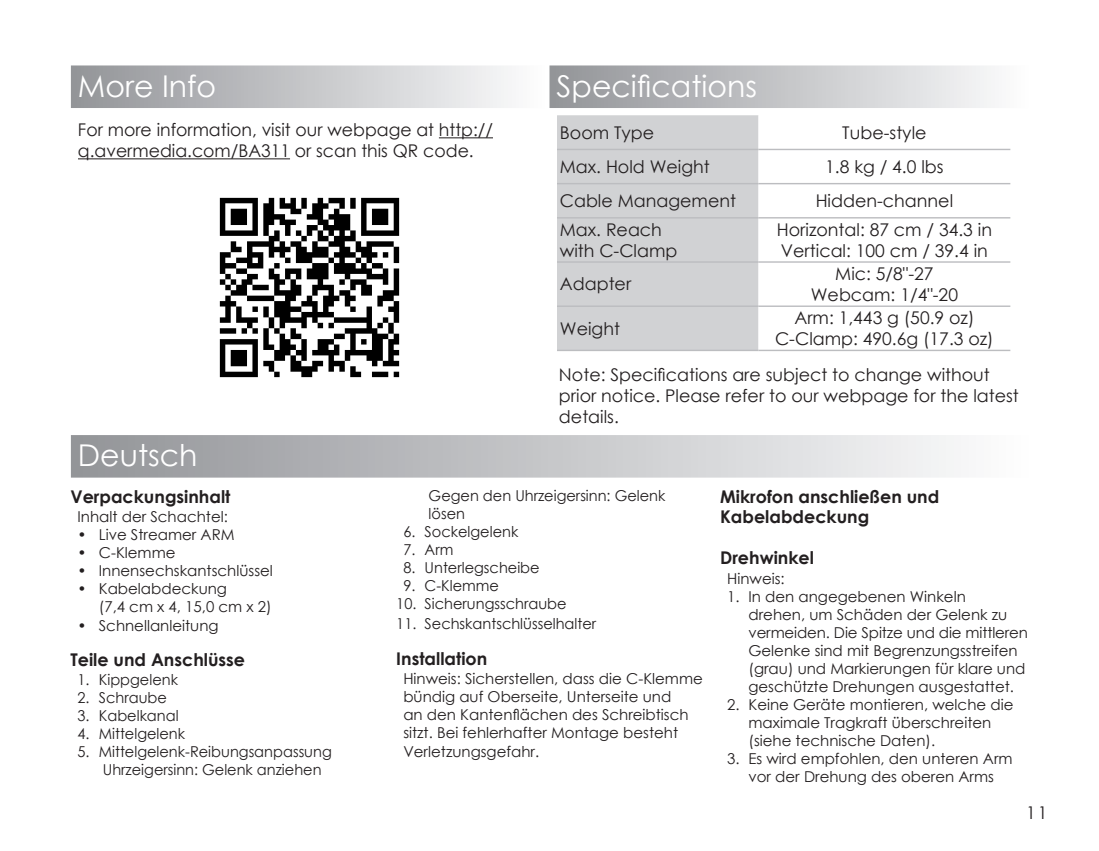
<style>
.page{position:relative;width:1099px;height:851px;background:#fff}
.page>*{position:absolute;margin:0;border:0;box-sizing:border-box;transform-origin:0 0}
.Heading_1{font:30px "Century Gothic";color:#fff}
.t1{font:17.5px/21px "Century Gothic";color:#231f20}
.Multi_Heading_1{font:700 17.5px/20px "Century Gothic";color:#231f20}
.Multi_List{font:15px/18px "Century Gothic";color:#231f20}
</style>
<div class="page">
<div style="left:549px;top:65px;width:479px;height:43px;background:linear-gradient(to right,#929397,#fcfcfd)"></div>
<div style="left:557px;top:115px;width:201px;height:234px;background:#d1d2d4"></div>
<svg style="left:758px;top:115px;width:252px;height:234px"></svg>
<hr style="left:557px;top:149px;width:201px;height:1px;background:#bcbdc0">
<hr style="left:758px;top:149px;width:252px;height:1px;background:#bcbdc0">
<hr style="left:557px;top:183px;width:201px;height:1px;background:#bcbdc0">
<hr style="left:758px;top:183px;width:252px;height:1px;background:#bcbdc0">
<hr style="left:557px;top:217px;width:201px;height:1px;background:#bcbdc0">
<hr style="left:758px;top:217px;width:252px;height:1px;background:#bcbdc0">
<hr style="left:557px;top:261px;width:201px;height:2px;background:#bcbdc0">
<hr style="left:758px;top:261px;width:252px;height:2px;background:#bcbdc0">
<hr style="left:557px;top:305px;width:201px;height:2px;background:#bcbdc0">
<hr style="left:758px;top:305px;width:252px;height:2px;background:#bcbdc0">
<hr style="left:557px;top:349px;width:201px;height:2px;background:#bcbdc0">
<hr style="left:758px;top:349px;width:252px;height:2px;background:#bcbdc0">
<div style="left:71px;top:65px;width:473px;height:43px;background:linear-gradient(to right,#929398,#fbfcfc)"></div>
<hr style="left:439px;top:137px;width:54px;height:1px;background:#231f20">
<hr style="left:78px;top:158px;width:212px;height:1px;background:#231f20">
<img style="left:219px;top:197px;width:181px;height:181px">
<div style="left:71px;top:435px;width:957px;height:42px;background:linear-gradient(to right,#929398,#fcfcfd)"></div>
<p class="Heading_1" style="left:78px;top:65px;width:140px">More Info</p>
<p class="t1" style="left:78px;top:119px;width:416px">For more information, visit our webpage at http:// q.avermedia.com/BA311 or scan this QR code.</p>
<p class="Heading_1" style="left:78px;top:434px;width:121px">Deutsch</p>
<p class="Heading_1" style="left:556px;top:65px;width:202px">Specifications</p>
<p class="t1" style="left:560px;top:121px;width:96px">Boom Type</p>
<p class="t1" style="left:842px;top:121px;width:86px">Tube-style</p>
<p class="t1" style="left:560px;top:156px;width:151px">Max. Hold Weight</p>
<p class="t1" style="left:825px;top:156px;width:120px">1.8 kg / 4.0 lbs</p>
<p class="t1" style="left:560px;top:190px;width:178px">Cable Management</p>
<p class="t1" style="left:815px;top:190px;width:139px">Hidden-channel</p>
<p class="t1" style="left:560px;top:218px;width:119px">Max. Reach with C-Clamp</p>
<p class="t1" style="left:776px;top:218px;width:217px">Horizontal: 87 cm / 34.3 in<br>Vertical: 100 cm / 39.4 in</p>
<p class="t1" style="left:560px;top:273px;width:73px">Adapter</p>
<p class="t1" style="left:810px;top:263px;width:149px;text-align:center">Mic: 5/8"-27<br>Webcam: 1/4"-20</p>
<p class="t1" style="left:560px;top:317px;width:62px">Weight</p>
<p class="t1" style="left:775px;top:307px;width:220px;text-align:center">Arm: 1,443 g (50.9 oz)<br>C-Clamp: 490.6g (17.3 oz)</p>
<p class="t1" style="left:559px;top:363px;width:461px">Note: Specifications are subject to change without prior notice. Please refer to our webpage for the latest details.</p>
<p class="Multi_Heading_1" style="left:70px;top:486px;width:161px">Verpackungsinhalt</p>
<p class="Multi_List" style="left:78px;top:507px;width:152px">Inhalt der Schachtel:</p>
<p class="Multi_List" style="left:78px;top:525px;width:158px">• Live Streamer ARM</p>
<p class="Multi_List" style="left:78px;top:543px;width:99px">• C-Klemme</p>
<p class="Multi_List" style="left:78px;top:561px;width:197px">• Innensechskantschlüssel</p>
<p class="Multi_List" style="left:99px;top:579px;width:174px;text-indent:-21px">• Kabelabdeckung<br>(7,4 cm x 4, 15,0 cm x 2)</p>
<p class="Multi_List" style="left:78px;top:616px;width:143px">• Schnellanleitung</p>
<p class="Multi_Heading_1" style="left:70px;top:649px;width:176px">Teile und Anschlüsse</p>
<p class="Multi_List" style="left:78px;top:670px;width:102px">1. Kippgelenk</p>
<p class="Multi_List" style="left:78px;top:688px;width:91px">2. Schraube</p>
<p class="Multi_List" style="left:78px;top:706px;width:103px">3. Kabelkanal</p>
<p class="Multi_List" style="left:78px;top:724px;width:109px">4. Mittelgelenk</p>
<p class="Multi_List" style="left:78px;top:742px;width:256px">5. Mittelgelenk-Reibungsanpassung</p>
<p class="Multi_List" style="left:103px;top:760px;width:220px">Uhrzeigersinn: Gelenk anziehen</p>
<p class="Multi_List" style="left:428px;top:486px;width:238px">Gegen den Uhrzeigersinn: Gelenk lösen</p>
<p class="Multi_List" style="left:403px;top:522px;width:116px">6. Sockelgelenk</p>
<p class="Multi_List" style="left:403px;top:540px;width:52px">7. Arm</p>
<p class="Multi_List" style="left:403px;top:558px;width:138px">8. Unterlegscheibe</p>
<p class="Multi_List" style="left:403px;top:576px;width:97px">9. C-Klemme</p>
<p class="Multi_List" style="left:396px;top:594px;width:172px">10. Sicherungsschraube</p>
<p class="Multi_List" style="left:396px;top:613px;width:201px">11. Sechskantschlüsselhalter</p>
<p class="Multi_Heading_1" style="left:396px;top:648px;width:92px">Installation</p>
<p class="Multi_List" style="left:403px;top:669px;width:301px">Hinweis: Sicherstellen, dass die C-Klemme bündig auf Oberseite, Unterseite und<br>an den Kantenflächen des Schreibtisch sitzt. Bei fehlerhafter Montage besteht Verletzungsgefahr.</p>
<p class="Multi_Heading_1" style="left:720px;top:486px;width:221px">Mikrofon anschließen und<br>Kabelabdeckung</p>
<p class="Multi_Heading_1" style="left:720px;top:546px;width:95px">Drehwinkel</p>
<p class="Multi_List" style="left:727px;top:569px;width:59px">Hinweis:</p>
<p class="Multi_List" style="left:748px;top:587px;width:281px;text-indent:-21px">1. In den angegebenen Winkeln<br>drehen, um Schäden der Gelenk zu vermeiden. Die Spitze und die mittleren Gelenke sind mit Begrenzungsstreifen (grau) und Markierungen für klare und geschützte Drehungen ausgestattet.</p>
<p class="Multi_List" style="left:748px;top:695px;width:266px;text-indent:-21px">2. Keine Geräte montieren, welche die maximale Tragkraft überschreiten (siehe technische Daten).</p>
<p class="Multi_List" style="left:727px;top:749px;width:287px;text-align:center">3. Es wird empfohlen, den unteren Arm vor der Drehung des oberen Arms</p>
<p class="t1" style="left:1026px;top:801px;width:23px">11</p>
</div>
